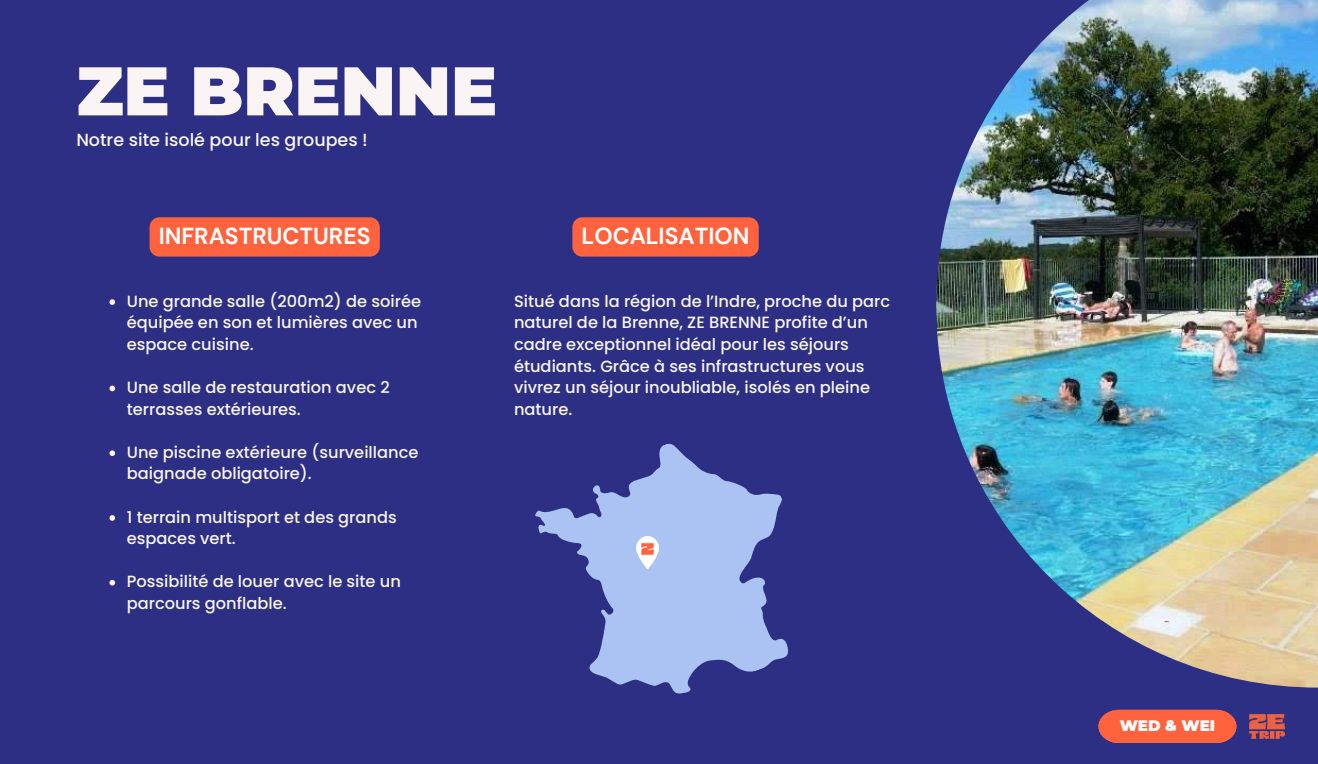
<style>
.page{position:relative;width:1318px;height:764px;background:#fff}
.page>*{position:absolute;margin:0;border:0;box-sizing:border-box;transform-origin:0 0}
.t1{font:900 68.62px "Montserrat";color:#faf5f4}
.t2{font:700 23.12px "DM Sans";color:#fff}
.t3{font:500 17.5px "Poppins";color:#faf5f4}
.t4{font:500 16.25px/21.5px "Poppins";color:#faf5f4}
.t5{font:900 15.12px "Montserrat";color:#fff}
</style>
<div class="page">
<div style="left:0;top:0;width:1317px;height:763px;background:#2c2f83"></div>
<svg style="left:535px;top:443px;width:253px;height:251px;fill:#abc3f2"></svg>
<img style="left:636px;top:536px;width:22px;height:32px">
<img style="left:936px;top:0;width:381px;height:687px">
<img style="left:1248px;top:714px;width:38px;height:25px">
<svg style="left:1098px;top:709px;width:138px;height:33px;background:#ee5e43"></svg>
<div style="left:572px;top:217px;width:186px;height:39px;background:#ff633e;border-radius:10px"></div>
<div style="left:149px;top:217px;width:231px;height:39px;background:#ff633e;border-radius:10px"></div>
<svg style="left:109px;top:299px;width:6px;height:6px"></svg>
<svg style="left:109px;top:385px;width:6px;height:6px"></svg>
<svg style="left:109px;top:450px;width:6px;height:5px"></svg>
<svg style="left:109px;top:515px;width:6px;height:5px"></svg>
<svg style="left:109px;top:579px;width:6px;height:6px"></svg>
<h1 class="t1" style="left:76px;top:49px;width:422px">ZE BRENNE</h1>
<p class="t3" style="left:76px;top:127px;width:293px">Notre site isolé pour les groupes !</p>
<h2 class="t2" style="left:159px;top:221px;width:213px">INFRASTRUCTURES</h2>
<p class="t4" style="left:127px;top:290px;width:296px">Une grande salle (200m2) de soirée équipée en son et lumières avec un espace cuisine.</p>
<p class="t4" style="left:127px;top:376px;width:264px">Une salle de restauration avec 2 terrasses extérieures.</p>
<p class="t4" style="left:127px;top:441px;width:293px">Une piscine extérieure (surveillance baignade obligatoire).</p>
<p class="t4" style="left:127px;top:506px;width:271px">1 terrain multisport et des grands espaces vert.</p>
<p class="t4" style="left:127px;top:570px;width:276px">Possibilité de louer avec le site un parcours gonflable.</p>
<h2 class="t2" style="left:581px;top:221px;width:169px">LOCALISATION</h2>
<p class="t4" style="left:514px;top:290px;width:378px">Situé dans la région de l’Indre, proche du parc naturel de la Brenne, ZE BRENNE profite d’un cadre exceptionnel idéal pour les séjours étudiants. Grâce à ses infrastructures vous vivrez un séjour inoubliable, isolés en pleine nature.</p>
<p class="t5" style="left:1119px;top:716px;width:97px">WED &amp; WEI</p>
</div>
